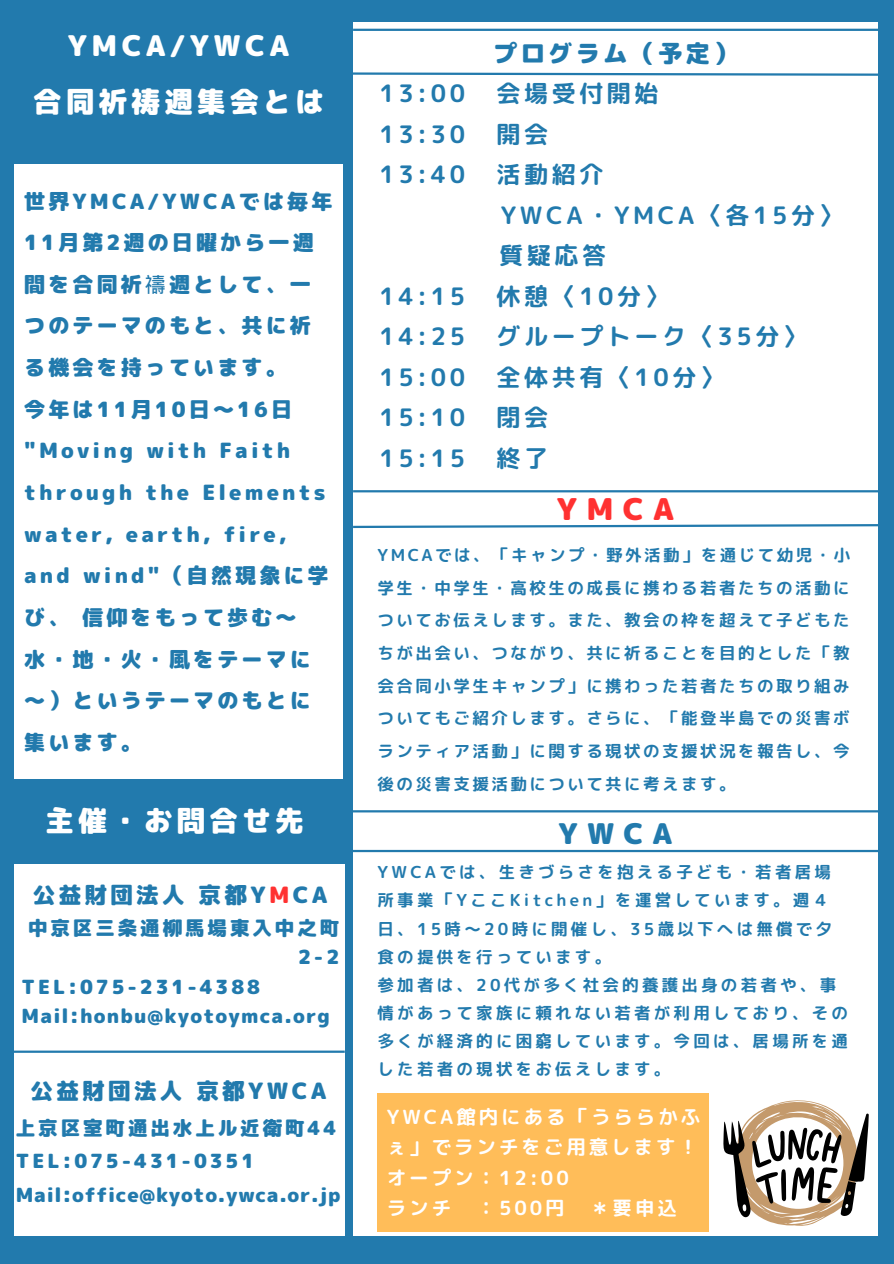
<style>
.page{position:relative;width:894px;height:1264px;background:#fff}
.page>*{position:absolute;margin:0;border:0;box-sizing:border-box;transform-origin:0 0}
.t1{font:30px "rounded mplus 1 p black";color:#ff3131}
.t2{font:28.5px "rounded mplus 1 p black";letter-spacing:.15em;color:#fff}
.t3{font:28.5px "rounded mplus 1 p black";color:#227aad}
.t4{font:24px/40.5px "rounded mplus 1 p bold";letter-spacing:.15em;color:#227aad}
.t5{font:23.85px "rounded mplus 1 p black";letter-spacing:.15em;color:#227aad}
.t6{font:22.5px "rounded mplus 1 p black";letter-spacing:.15em;color:#227aad}
.t7{font:21px/41.7px "rounded mplus 1 p black";letter-spacing:.15em;color:#227aad}
.t8{font:19.5px/33.8px "rounded mplus 1 p black";letter-spacing:.15em;color:#227aad}
.t9{font:19.5px/30.3px "rounded mplus 1 p bold";letter-spacing:.15em;color:#fff}
.t10{font:19.5px "rounded mplus 1 p black";letter-spacing:.06em;color:#227aad}
.t11{font:16.5px/32.7px "rounded mplus 1 p bold";letter-spacing:.195em;color:#227aad}
.s1{font-family:"Wen Quan Yi Micro Hei"}
.s2{color:#ff3131}
</style>
<div class="page">
<div style="left:0;top:0;width:893px;height:1263px;background:#227aad"></div>
<div style="left:353px;top:23px;width:524px;height:1212px;background:#fff"></div>
<div style="left:14px;top:165px;width:328px;height:614px;background:#fff"></div>
<svg style="left:353px;top:71px;width:525px;height:6px"></svg>
<hr style="left:353px;top:29px;width:540px;height:2px;background:#227aad">
<svg style="left:353px;top:523px;width:525px;height:6px"></svg>
<hr style="left:353px;top:490px;width:540px;height:2px;background:#227aad">
<hr style="left:311px;top:849px;width:574px;height:3px;background:#227aad">
<hr style="left:336px;top:810px;width:557px;height:2px;background:#227aad">
<div style="left:377px;top:1092px;width:332px;height:139px;background:#ffbd59"></div>
<svg style="left:723px;top:1100px;width:145px;height:126px"></svg>
<div style="left:14px;top:864px;width:330px;height:372px;background:#fff"></div>
<hr style="left:0;top:1050px;width:344px;height:2px;background:#227aad">
<h2 class="t2" style="left:68px;top:25px;width:223px">YMCA/YWCA</h2>
<h1 class="t2" style="left:33px;top:81px;width:292px">合同祈祷週集会とは</h1>
<h3 class="t7" style="left:24px;top:180px;width:309px">世界YMCA/YWCAでは毎年<br>11月第2週の日曜から一週間を合同祈<span class="s1">禱</span>週として、一つのテーマのもと、共に祈る機会を持っています。<br>今年は11月10日～16日"Moving with Faith through the Elements water, earth, fire, and wind"（自然現象に学び、 信仰をもって歩む～<br>水・地・火・風をテーマに～）というテーマのもとに集います。</h3>
<h5 class="t2" style="left:46px;top:800px;width:259px">主催・お問合せ先</h5>
<p class="t6" style="left:33px;top:879px;width:296px">公益財団法人 京都Y<span class="s2">M</span>CA</p>
<p class="t8" style="left:28px;top:910px;width:312px">中京区三条通柳馬場東入中之町</p>
<p class="t8" style="left:298px;top:940px;width:43px">2-2</p>
<p class="t8" style="left:22px;top:969px;width:240px">TEL:075-231-4388</p>
<p class="t10" style="left:22px;top:1001px;width:309px">Mail:honbu@kyotoymca.org</p>
<h1 class="t6" style="left:31px;top:1074px;width:297px">公益財団法人 京都YWCA</h1>
<h1 class="t8" style="left:16px;top:1110px;width:326px">上京区室町通出水上ル近衛町44<br>TEL:075-431-0351<br>Mail:office@kyoto.ywca.or.jp</h1>
<h1 class="t5" style="left:493px;top:36px;width:245px">プログラム（予定）</h1>
<h1 class="t4" style="left:379px;top:73px;width:87px">13:00</h1>
<h1 class="t4" style="left:496px;top:73px;width:163px">会場受付開始</h1>
<h1 class="t4" style="left:379px;top:113px;width:87px">13:30</h1>
<h1 class="t4" style="left:496px;top:113px;width:53px">開会</h1>
<h1 class="t4" style="left:379px;top:154px;width:87px">13:40</h1>
<h1 class="t4" style="left:496px;top:154px;width:348px">活動紹介<br>YWCA・YMCA〈各15分〉質疑応答</h1>
<h1 class="t4" style="left:379px;top:275px;width:87px">14:15</h1>
<h1 class="t4" style="left:496px;top:275px;width:174px">休憩〈10分〉</h1>
<h1 class="t4" style="left:379px;top:316px;width:87px">14:25</h1>
<h1 class="t4" style="left:496px;top:316px;width:312px">グループトーク〈35分〉</h1>
<h1 class="t4" style="left:379px;top:356px;width:87px">15:00</h1>
<h1 class="t4" style="left:496px;top:356px;width:229px">全体共有〈10分〉</h1>
<h1 class="t4" style="left:379px;top:397px;width:87px">15:10</h1>
<h1 class="t4" style="left:496px;top:397px;width:53px">閉会</h1>
<h1 class="t4" style="left:379px;top:437px;width:87px">15:15</h1>
<h1 class="t4" style="left:496px;top:437px;width:53px">終了</h1>
<p class="t1" style="left:556px;top:487px;width:119px">YMCA</p>
<h4 class="t11" style="left:377px;top:538px;width:474px;text-align:justify">YMCAでは、「キャンプ・野外活動」を通じて幼児・小学生・中学生・高校生の成長に携わる若者たちの活動についてお伝えします。また、教会の枠を超えて子どもたちが出会い、つながり、共に祈ることを目的とした「教会合同小学生キャンプ」に携わった若者たちの取り組みついてもご紹介します。さらに、「能登半島での災害ボランティア活動」に関する現状の支援状況を報告し、今後の災害支援活動について共に考えます。</h4>
<h6 class="t3" style="left:558px;top:813px;width:115px">YWCA</h6>
<p class="t11" style="left:377px;top:858px;width:456px;line-height:28.2px">YWCAでは、生きづらさを抱える子ども・若者居場所事業「YここKitchen」を運営しています。週４日、15時～20時に開催し、35歳以下へは無償で夕食の提供を行っています。</p>
<p class="t11" style="left:377px;top:970px;width:472px;line-height:28.2px">参加者は、20代が多く社会的養護出身の若者や、事情があって家族に頼れない若者が利用しており、その多くが経済的に困窮しています。今回は、居場所を通した若者の現状をお伝えします。</p>
<p class="t9" style="left:387px;top:1101px;width:315px">YWCA館内にある「うららかふぇ」でランチをご用意します！オープン：12:00<br>ランチ</p>
<p class="t9" style="left:476px;top:1192px;width:90px">：500円</p>
<p class="t9" style="left:590px;top:1192px;width:88px">＊要申込</p>
</div>
